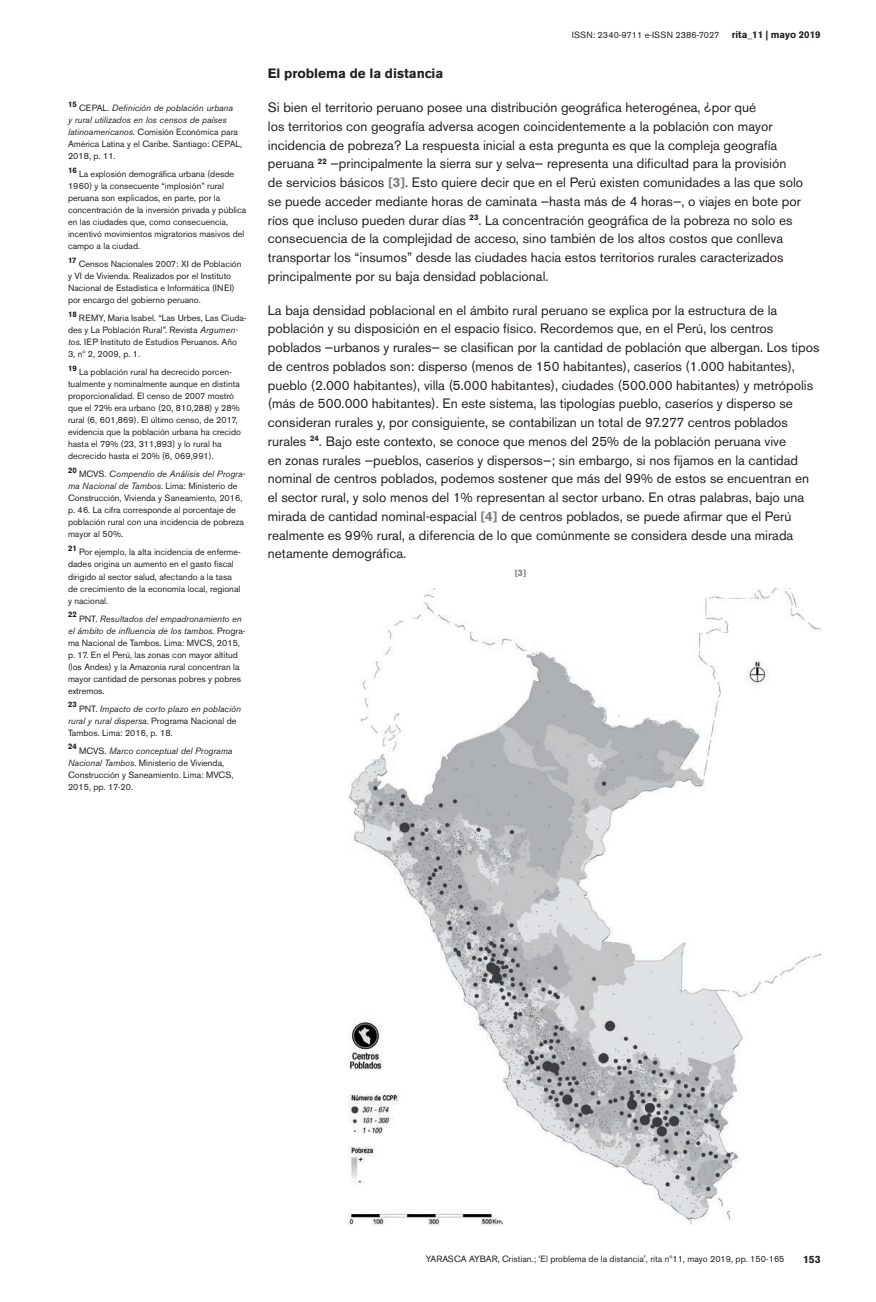
<style>
.page{position:relative;width:876px;height:1302px;background:#fff}
.page>*{position:absolute;margin:0;border:0;box-sizing:border-box;transform-origin:0 0}
.t1{font:13.5px/18.8px "Akzidenz Grotesk BE";color:#241f1f}
.t2{font:700 13.5px "Akzidenz Grotesk BE";color:#241f1f}
.t3{font:700 10.5px "Akzidenz Grotesk BE";color:#241f1f}
.t4{font:700 9.75px "Akzidenz Grotesk BE";color:#241f1f}
.t5{font:9px/12px "Akzidenz Grotesk BE";color:#241f1f}
.t6{font:italic 9px/12px "Akzidenz Grotesk BE";color:#241f1f}
.t7{font:9px "Akzidenz Grotesk BE";letter-spacing:.02em;color:#241f1f}
.t8{font:700 9px "Akzidenz Grotesk BE";color:#7d7c7e}
.t9{font:700 7.8px "Akzidenz Grotesk BE";color:#241f1f}
.s1{font-style:normal}
.s2{font-style:italic}
.s3{font-weight:700;color:#7d7c7e}
</style>
<div class="page">
<img style="left:348px;top:588px;width:473px;height:637px">
<p class="t9" style="left:68px;top:99px;width:10px">15</p>
<p class="t6" style="left:68px;top:102px;width:176px;text-indent:11px"><span class="s1">CEPAL.</span> Definición de población urbana<br>y rural utilizados en los censos de países latinoamericanos. <span class="s1">Comisión Económica para América Latina y el Caribe. Santiago: CEPAL, 2018, p. 11.</span></p>
<p class="t9" style="left:68px;top:165px;width:10px">16</p>
<p class="t5" style="left:68px;top:168px;width:180px;text-indent:11px">La explosión demográfica urbana (desde 1960) y la consecuente “implosión” rural peruana son explicados, en parte, por la concentración de la inversión privada y pública en las ciudades que, como consecuencia, incentivó movimientos migratorios masivos del campo a la ciudad.</p>
<p class="t9" style="left:68px;top:255px;width:10px">17</p>
<p class="t5" style="left:68px;top:258px;width:175px;text-indent:11px">Censos Nacionales 2007: XI de Población y VI de Vivienda. Realizados por el Instituto Nacional de Estadística e Informática (INEI) por encargo del gobierno peruano.</p>
<p class="t9" style="left:68px;top:309px;width:10px">18</p>
<p class="t5" style="left:68px;top:312px;width:180px;text-indent:11px">REMY, Maria Isabel. “Las Urbes, Las Ciuda&shy;des y La Población Rural”. Revista <span class="s2">Argumen&shy;tos.</span> IEP Instituto de Estudios Peruanos. Año<br>3, nº 2, 2009, p. 1.</p>
<p class="t9" style="left:68px;top:363px;width:10px">19</p>
<p class="t5" style="left:68px;top:366px;width:175px;text-indent:11px">La población rural ha decrecido porcen&shy;tualmente y nominalmente aunque en distinta proporcionalidad. El censo de 2007 mostró que el 72% era urbano (20, 810,288) y 28% rural (6, 601,869). El último censo, de 2017, evidencia que la población urbana ha crecido hasta el 79% (23, 311,893) y lo rural ha decrecido hasta el 20% (6, 069,991).</p>
<p class="t9" style="left:68px;top:465px;width:10px">20</p>
<p class="t5" style="left:68px;top:468px;width:179px;text-indent:11px">MCVS. <span class="s2">Compendio de Análisis del Progra&shy;ma Nacional de Tambos</span>. Lima: Ministerio de Construcción, Vivienda y Saneamiento, 2016, p. 46. La cifra corresponde al porcentaje de población rural con una incidencia de pobreza mayor al 50%.</p>
<p class="t9" style="left:68px;top:543px;width:10px">21</p>
<p class="t5" style="left:68px;top:546px;width:174px;text-indent:11px">Por ejemplo, la alta incidencia de enferme&shy;dades origina un aumento en el gasto fiscal dirigido al sector salud, afectando a la tasa de crecimiento de la economía local, regional y nacional.</p>
<p class="t9" style="left:68px;top:609px;width:10px">22</p>
<p class="t5" style="left:68px;top:612px;width:179px;text-indent:11px">PNT. <span class="s2">Resultados del empadronamiento en el ámbito de influencia de los tambos.</span> Progra&shy;ma Nacional de Tambos. Lima: MVCS, 2015, p. 17. En el Perú, las zonas con mayor altitud (los Andes) y la Amazonía rural concentran la mayor cantidad de personas pobres y pobres extremos.</p>
<p class="t9" style="left:68px;top:699px;width:10px">23</p>
<p class="t6" style="left:68px;top:702px;width:174px;text-indent:11px"><span class="s1">PNT.</span> Impacto de corto plazo en población rural y rural dispersa. <span class="s1">Programa Nacional de<br>Tambos. Lima: 2016, p. 18.</span></p>
<p class="t9" style="left:68px;top:741px;width:10px">24</p>
<p class="t5" style="left:68px;top:744px;width:167px;text-indent:11px">MCVS. <span class="s2">Marco conceptual del Programa Nacional Tambos.</span> Ministerio de Vivienda, Construcción y Saneamiento. Lima: MVCS, 2015, pp. 17-20.</p>
<p class="t7" style="left:572px;top:29px;width:149px">ISSN: 2340-9711 e-ISSN 2386-7027</p>
<p class="t4" style="left:732px;top:29px;width:90px">rita_11 | mayo 2019</p>
<p class="t2" style="left:268px;top:66px;width:177px">El problema de la distancia</p>
<p class="t1" style="left:268px;top:98px;width:537px">Si bien el territorio peruano posee una distribución geográfica heterogénea, ¿por qué<br>los territorios con geografía adversa acogen coincidentemente a la población con mayor incidencia de pobreza? La respuesta inicial a esta pregunta es que la compleja geografía peruana <sup>22</sup> —principalmente la sierra sur y selva— representa una dificultad para la provisión de servicios básicos <span class="s3">[3]</span>. Esto quiere decir que en el Perú existen comunidades a las que solo se puede acceder mediante horas de caminata —hasta más de 4 horas—, o viajes en bote por ríos que incluso pueden durar días <sup>23</sup>. La concentración geográfica de la pobreza no solo es consecuencia de la complejidad de acceso, sino también de los altos costos que conlleva transportar los “insumos” desde las ciudades hacia estos territorios rurales caracterizados principalmente por su baja densidad poblacional.</p>
<p class="t1" style="left:268px;top:300px;width:553px">La baja densidad poblacional en el ámbito rural peruano se explica por la estructura de la población y su disposición en el espacio físico. Recordemos que, en el Perú, los centros poblados —urbanos y rurales— se clasifican por la cantidad de población que albergan. Los tipos de centros poblados son: disperso (menos de 150 habitantes), caseríos (1.000 habitantes), pueblo (2.000 habitantes), villa (5.000 habitantes), ciudades (500.000 habitantes) y metrópolis (más de 500.000 habitantes). En este sistema, las tipologías pueblo, caseríos y disperso se consideran rurales y, por consiguiente, se contabilizan un total de 97.277 centros poblados rurales <sup>24</sup>. Bajo este contexto, se conoce que menos del 25% de la población peruana vive<br>en zonas rurales —pueblos, caseríos y dispersos—; sin embargo, si nos fijamos en la cantidad nominal de centros poblados, podemos sostener que más del 99% de estos se encuentran en el sector rural, y solo menos del 1% representan al sector urbano. En otras palabras, bajo una mirada de cantidad nominal-espacial <span class="s3">[4]</span> de centros poblados, se puede afirmar que el Perú realmente es 99% rural, a diferencia de lo que comúnmente se considera desde una mirada netamente demográfica.</p>
<p class="t8" style="left:515px;top:567px;width:13px">[3]</p>
<p class="t5" style="left:426px;top:1252px;width:360px">YARASCA AYBAR, Cristian.; ‘El problema de la distancia', rita nº11, mayo 2019, pp. 150-165</p>
<p class="t3" style="left:803px;top:1252px;width:19px">153</p>
</div>
